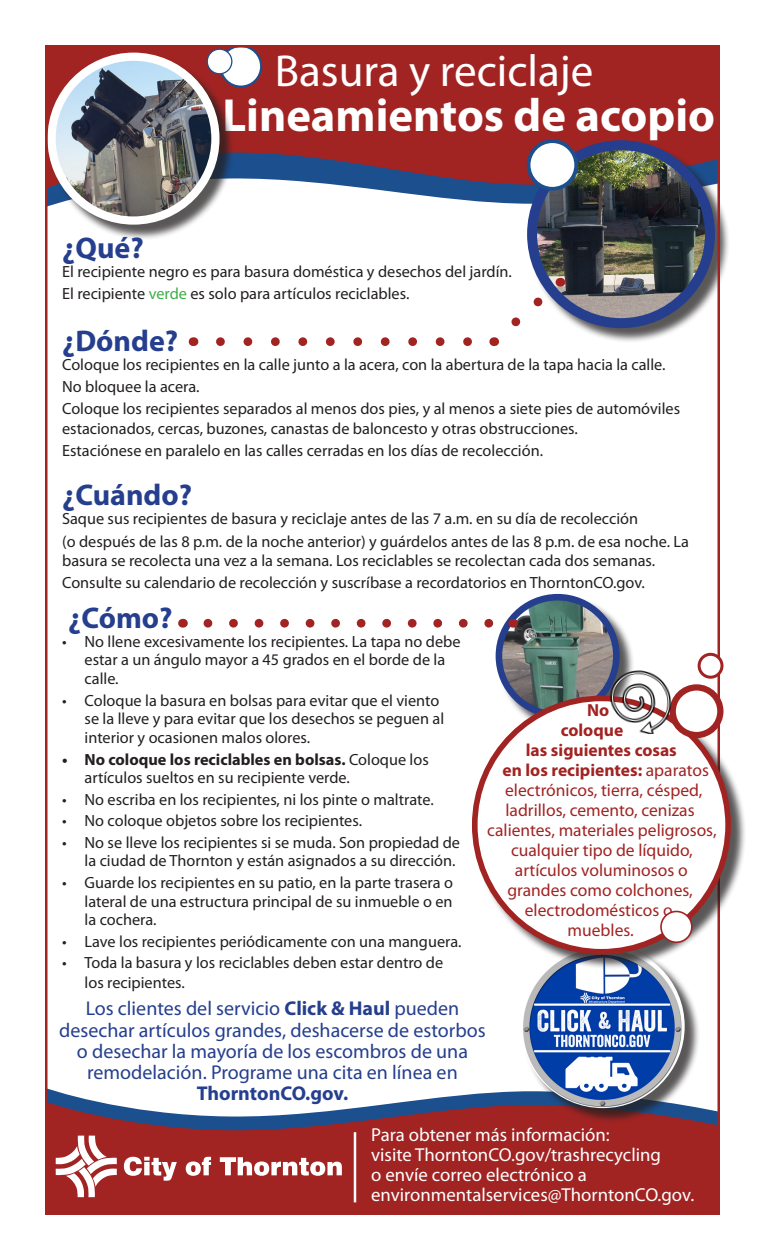
<style>
.page{position:relative;width:765px;height:1260px;background:#fff}
.page>*{position:absolute;margin:0;border:0;box-sizing:border-box;transform-origin:0 0}
.t1{font:700 46.62px "Myriad Pro";color:#fff}
.t2{font:45px "Myriad Pro";color:#fff}
.t3{font:700 30px "Myriad Pro";color:#253f8e}
.t4{font:20px/21.2px "Myriad Pro";color:#253f8e;text-align:center}
.t5{font:18.75px/20px "Myriad Pro";color:#fff}
.t6{font:17.5px "Myriad Pro";color:#a12423}
.t7{font:700 17.5px "Myriad Pro";color:#a12423}
.t8{font:16.25px/18.8px "Myriad Pro";color:#231f20}
.s1{color:#40ae49}
.s2{font-weight:700}
.s3{font-weight:400}
</style>
<div class="page">
<svg style="left:48px;top:189px;width:481px;height:17px"></svg>
<svg style="left:48px;top:48px;width:669px;height:141px;background:#962b30"></svg>
<svg style="left:48px;top:1089px;width:475px;height:13px"></svg>
<svg style="left:48px;top:1102px;width:669px;height:110px;background:#993237"></svg>
<div style="left:49px;top:54px;width:186px;height:186px;background:#231f20;opacity:.75"></div>
<img style="left:52px;top:57px;width:163px;height:164px;border-radius:82px">
<div style="left:48px;top:53px;width:172px;height:172px;border:8px solid #fff;border-radius:50%"></div>
<div style="left:529px;top:142px;width:202px;height:202px;background:#231f20;opacity:.75"></div>
<img style="left:532px;top:148px;width:178px;height:175px">
<div style="left:527px;top:140px;width:188px;height:188px;border:10px solid #253f8e;border-radius:50%"></div>
<div style="left:529px;top:141px;width:47px;height:48px;background:#fff;border-radius:50%"></div>
<div style="left:527px;top:139px;width:51px;height:52px;border:4px solid #1b4f8e;border-radius:50%"></div>
<div style="left:523px;top:946px;width:177px;height:178px;background:#231f20;opacity:.75"></div>
<img style="left:521px;top:944px;width:164px;height:164px;border-radius:82px">
<div style="left:221px;top:46px;width:40px;height:41px;background:#fff;border-radius:50%"></div>
<div style="left:220px;top:45px;width:42px;height:43px;border:2px solid #1b4f8e;border-radius:50%"></div>
<div style="left:207px;top:49px;width:25px;height:25px;background:#fff;border-radius:50%"></div>
<div style="left:207px;top:49px;width:25px;height:25px;border:1px solid #1b4f8e;border-radius:50%"></div>
<div style="left:497px;top:596px;width:138px;height:137px;background:#231f20;opacity:.75"></div>
<img style="left:499px;top:597px;width:117px;height:118px;border-radius:59px">
<div style="left:496px;top:594px;width:124px;height:124px;border:7px solid #253f8e;border-radius:50%"></div>
<div style="left:474px;top:697px;width:273px;height:273px;background:#231f20;opacity:.75"></div>
<div style="left:475px;top:698px;width:253px;height:254px;background:#fff;border-radius:50%"></div>
<div style="left:472px;top:696px;width:259px;height:259px;border:6px solid #a12423;border-radius:50%"></div>
<div style="left:661px;top:911px;width:31px;height:31px;background:#fff;border-radius:50%"></div>
<div style="left:660px;top:911px;width:33px;height:32px;border:2px solid #a12423;border-radius:50%"></div>
<div style="left:673px;top:687px;width:47px;height:48px;background:#fff;border-radius:50%"></div>
<div style="left:670px;top:684px;width:53px;height:54px;border:6px solid #a12423;border-radius:50%"></div>
<div style="left:698px;top:653px;width:26px;height:26px;border:3px solid #a12423;border-radius:50%"></div>
<img style="left:600px;top:667px;width:79px;height:67px">
<svg style="left:56px;top:1136px;width:61px;height:61px"></svg>
<svg style="left:124px;top:1157px;width:53px;height:24px"></svg>
<svg style="left:186px;top:1157px;width:25px;height:19px"></svg>
<svg style="left:220px;top:1157px;width:122px;height:19px"></svg>
<hr style="left:354px;top:1132px;width:2px;height:70px;background:#fff">
<svg style="left:208px;top:619px;width:292px;height:9px"></svg>
<svg style="left:220px;top:337px;width:252px;height:9px"></svg>
<svg style="left:511px;top:278px;width:50px;height:56px"></svg>
<p class="t2" style="left:275px;top:47px;width:320px">Basura y reciclaje</p>
<p class="t1" style="left:222px;top:89px;width:494px">Lineamientos de acopio</p>
<p class="t3" style="left:62px;top:231px;width:83px">¿Qué?</p>
<p class="t8" style="left:62px;top:263px;width:451px">El recipiente negro es para basura doméstica y desechos del jardín.</p>
<p class="t8" style="left:62px;top:285px;width:349px">El recipiente <span class="s1">verde</span> es solo para artículos reciclables.</p>
<p class="t3" style="left:62px;top:324px;width:118px">¿Dónde?</p>
<p class="t8" style="left:62px;top:355px;width:605px">Coloque los recipientes en la calle junto a la acera, con la abertura de la tapa hacia la calle.</p>
<p class="t8" style="left:62px;top:378px;width:139px">No bloquee la acera.</p>
<p class="t8" style="left:62px;top:400px;width:620px;line-height:19.5px">Coloque los recipientes separados al menos dos pies, y al menos a siete pies de automóviles estacionados, cercas, buzones, canastas de baloncesto y otras obstrucciones.</p>
<p class="t8" style="left:62px;top:442px;width:482px">Estaciónese en paralelo en las calles cerradas en los días de recolección.</p>
<p class="t3" style="left:62px;top:478px;width:132px">¿Cuándo?</p>
<p class="t8" style="left:62px;top:510px;width:578px">Saque sus recipientes de basura y reciclaje antes de las 7 a.m. en su día de recolección</p>
<p class="t8" style="left:62px;top:532px;width:628px;line-height:19.5px">(o después de las 8 p.m. de la noche anterior) y guárdelos antes de las 8 p.m. de esa noche. La basura se recolecta una vez a la semana. Los reciclables se recolectan cada dos semanas.</p>
<p class="t8" style="left:62px;top:574px;width:584px">Consulte su calendario de recolección y suscríbase a recordatorios en ThorntonCO.gov.</p>
<p class="t3" style="left:68px;top:601px;width:106px">¿Cómo?</p>
<p class="t8" style="left:85px;top:632px;width:377px;text-indent:-22px">• No llene excesivamente los recipientes. La tapa no debe estar a un ángulo mayor a 45 grados en el borde de la calle.</p>
<p class="t8" style="left:85px;top:691px;width:361px;text-indent:-22px">• Coloque la basura en bolsas para evitar que el viento se la lleve y para evitar que los desechos se peguen al interior y ocasionen malos olores.</p>
<p class="t8" style="left:85px;top:750px;width:346px;text-indent:-22px"><span class="s2">• No coloque los reciclables en bolsas.</span> Coloque los artículos sueltos en su recipiente verde.</p>
<p class="t8" style="left:62px;top:790px;width:373px">• No escriba en los recipientes, ni los pinte o maltrate.</p>
<p class="t8" style="left:62px;top:812px;width:301px">• No coloque objetos sobre los recipientes.</p>
<p class="t8" style="left:62px;top:833px;width:400px;text-align:right">• No se lleve los recipientes si se muda. Son propiedad de la ciudad de Thornton y están asignados a su dirección.</p>
<p class="t8" style="left:85px;top:873px;width:370px;text-align:justify;text-indent:-22px">• Guarde los recipientes en su patio, en la parte trasera o lateral de una estructura principal de su inmueble o en la cochera.</p>
<p class="t8" style="left:62px;top:932px;width:401px">• Lave los recipientes periódicamente con una manguera.</p>
<p class="t8" style="left:85px;top:953px;width:360px;line-height:19.5px;text-indent:-22px">• Toda la basura y los reciclables deben estar dentro de los recipientes.</p>
<p class="t4" style="left:59px;top:999px;width:428px">Los clientes del servicio <span class="s2">Click &amp; Haul</span> pueden desechar artículos grandes, deshacerse de estorbos o desechar la mayoría de los escombros de una remodelación. Programe una cita en línea en <span class="s2">ThorntonCO.gov.</span></p>
<p class="t7" style="left:587px;top:700px;width:24px">No</p>
<p class="t7" style="left:561px;top:720px;width:64px">coloque</p>
<p class="t7" style="left:526px;top:740px;width:153px">las siguientes cosas</p>
<p class="t7" style="left:502px;top:760px;width:208px">en los recipientes: <span class="s3">aparatos</span></p>
<p class="t6" style="left:505px;top:781px;width:199px">electrónicos, tierra, césped,</p>
<p class="t6" style="left:506px;top:801px;width:191px">ladrillos, cemento, cenizas</p>
<p class="t6" style="left:487px;top:821px;width:231px">calientes, materiales peligrosos,</p>
<p class="t6" style="left:511px;top:841px;width:183px">cualquier tipo de líquido,</p>
<p class="t6" style="left:515px;top:861px;width:174px">artículos voluminosos o</p>
<p class="t6" style="left:507px;top:881px;width:187px">grandes como colchones,</p>
<p class="t6" style="left:525px;top:901px;width:149px">electrodomésticos o</p>
<p class="t6" style="left:568px;top:921px;width:68px">muebles.</p>
<p class="t5" style="left:371px;top:1125px;width:240px">Para obtener más información:</p>
<p class="t5" style="left:371px;top:1145px;width:325px">visite ThorntonCO.gov/trashrecycling<br>o envíe correo electrónico a environmentalservices@ThorntonCO.gov.</p>
</div>
